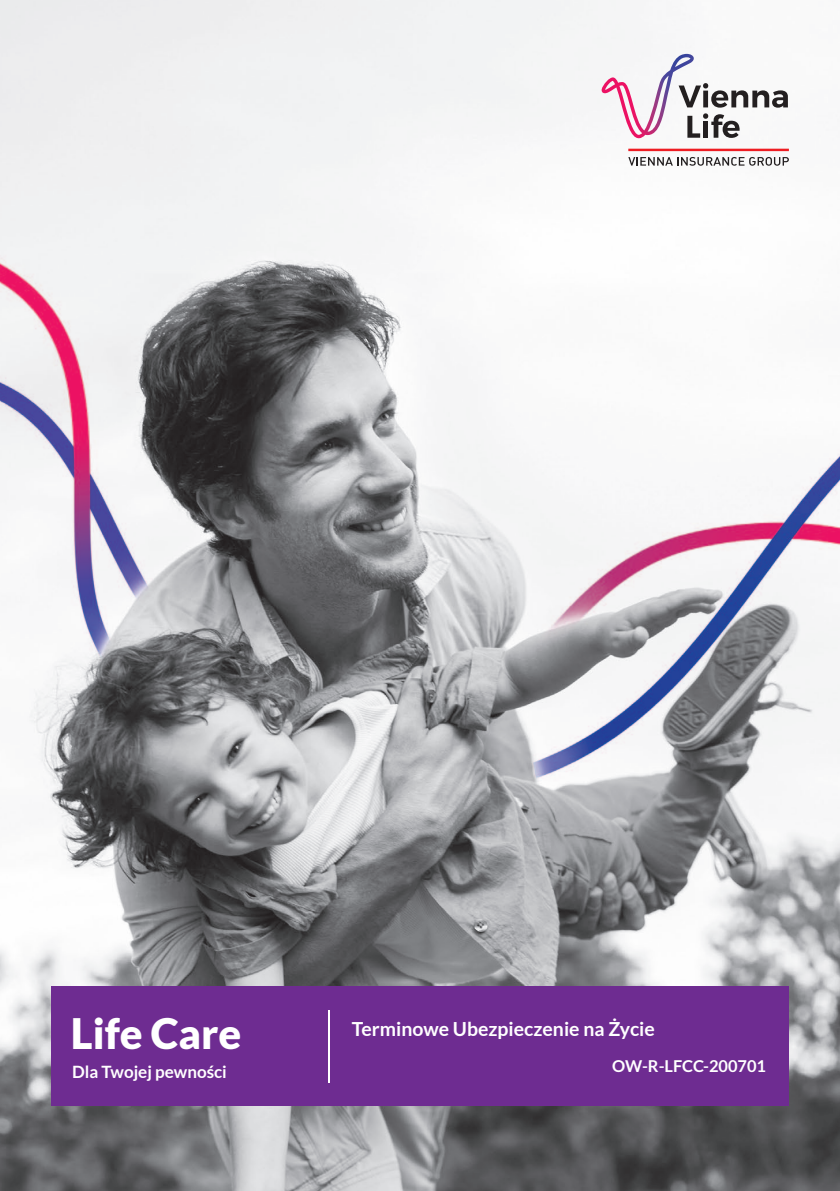
<style>
.page{position:relative;width:840px;height:1191px;background:#fff}
.page>*{position:absolute;margin:0;border:0;box-sizing:border-box;transform-origin:0 0}
.NAZWA{font:900 42px "Lato";color:#fff}
.Ubezpieczenie_na_Zyc{font:700 19.4px "Lato";color:#fff}
.HASLO_PRODUKTU{font:700 17px "Lato";color:#fff}
.SYGN_PRAWA{font:700 16.4px "Lato";color:#fff}
</style>
<div class="page">
<img style="left:0;top:0;width:839px;height:1191px">
<hr style="left:628px;top:149px;width:160px;height:2px;background:#ee1d23">
<svg style="left:628px;top:157px;width:160px;height:9px"></svg>
<svg style="left:600px;top:54px;width:187px;height:84px"></svg>
<div style="left:51px;top:986px;width:737px;height:120px;background:#6e2c91"></div>
<hr style="left:328px;top:1010px;width:2px;height:72px;background:#fff">
<p class="NAZWA" style="left:71px;top:1008px;width:172px">Life Care</p>
<p class="HASLO_PRODUKTU" style="left:72px;top:1061px;width:156px">Dla Twojej pewności</p>
<p class="Ubezpieczenie_na_Zyc" style="left:351px;top:1018px;width:304px">Terminowe Ubezpieczenie na Życie</p>
<p class="SYGN_PRAWA" style="left:611px;top:1056px;width:155px">OW-R-LFCC-200701</p>
</div>
